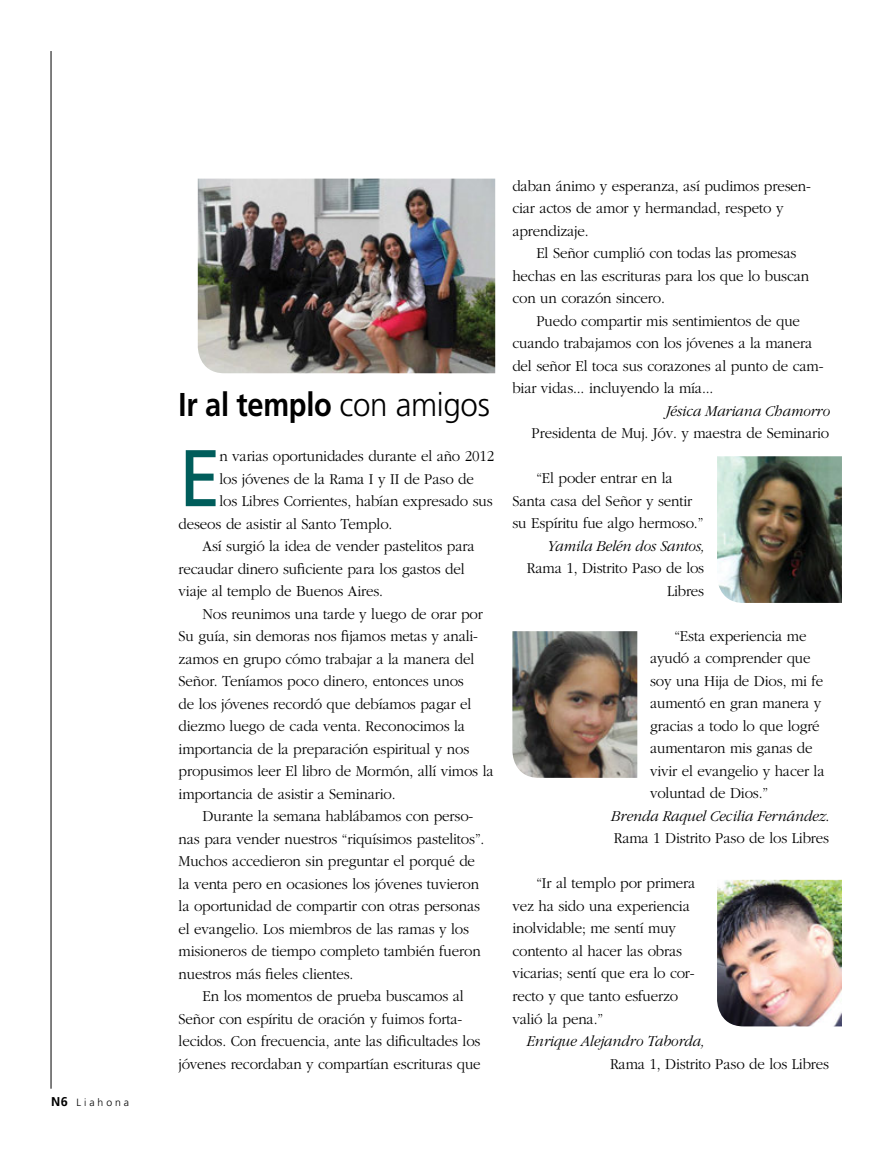
<style>
.page{position:relative;width:893px;height:1161px;background:#fff}
.page>*{position:absolute;margin:0;border:0;box-sizing:border-box;transform-origin:0 0}
.t1{font:80.25px "Frutiger";color:#005d5b;scale:.95 1}
.t2{font:700 33px "Frutiger";letter-spacing:-.01em;color:#000;scale:.88 1}
.t3{font:300 15.75px/22.5px "Garamond";letter-spacing:-.01em;color:#000;scale:.95 1}
.t4{font:italic 300 15.75px "Garamond";letter-spacing:-.01em;color:#000;scale:.95 1}
.t5{font:300 10.5px "Frutiger";letter-spacing:.28em;color:#000}
.s1{font-weight:700;font-size:12.75px}
.s2{font-weight:300}
.s3{font-style:normal}
</style>
<div class="page">
<hr style="left:51px;top:51px;width:1px;height:1038px;background:#000">
<img style="left:198px;top:179px;width:297px;height:194px">
<img style="left:717px;top:456px;width:125px;height:147px">
<img style="left:717px;top:880px;width:125px;height:146px">
<img style="left:512px;top:631px;width:125px;height:147px">
<p class="t5" style="left:51px;top:1096px;width:80px"><span class="s1">N6</span> Liahona</p>
<h2 class="t2" style="left:179px;top:385px;width:355px">Ir al templo <span class="s2">con amigos</span></h2>
<h1 class="t1" style="left:179px;top:431px;width:46px">E</h1>
<p class="t3" style="left:219px;top:445px;width:291px">n varias oportunidades durante el año 2012</p>
<p class="t3" style="left:219px;top:468px;width:269px">los jóvenes de la Rama I y II de Paso de</p>
<p class="t3" style="left:219px;top:490px;width:289px">los Libres Corrientes, habían expresado sus</p>
<p class="t3" style="left:179px;top:513px;width:227px">deseos de asistir al Santo Templo.</p>
<p class="t3" style="left:203px;top:535px;width:288px">Así surgió la idea de vender pastelitos para</p>
<p class="t3" style="left:179px;top:558px;width:303px">recaudar dinero suficiente para los gastos del</p>
<p class="t3" style="left:179px;top:580px;width:217px">viaje al templo de Buenos Aires.</p>
<p class="t3" style="left:203px;top:603px;width:297px">Nos reunimos una tarde y luego de orar por</p>
<p class="t3" style="left:179px;top:625px;width:317px">Su guía, sin demoras nos fijamos metas y anali-</p>
<p class="t3" style="left:179px;top:648px;width:313px">zamos en grupo cómo trabajar a la manera del</p>
<p class="t3" style="left:179px;top:670px;width:302px">Señor. Teníamos poco dinero, entonces unos</p>
<p class="t3" style="left:179px;top:693px;width:310px">de los jóvenes recordó que debíamos pagar el</p>
<p class="t3" style="left:179px;top:715px;width:303px">diezmo luego de cada venta. Reconocimos la</p>
<p class="t3" style="left:179px;top:738px;width:308px">importancia de la preparación espiritual y nos</p>
<p class="t3" style="left:179px;top:760px;width:333px">propusimos leer El libro de Mormón, allí vimos la</p>
<p class="t3" style="left:179px;top:783px;width:230px">importancia de asistir a Seminario.</p>
<p class="t3" style="left:203px;top:805px;width:287px">Durante la semana hablábamos con perso-</p>
<p class="t3" style="left:179px;top:828px;width:323px">nas para vender nuestros “riquísimos pastelitos”.</p>
<p class="t3" style="left:179px;top:850px;width:314px">Muchos accedieron sin preguntar el porqué de</p>
<p class="t3" style="left:179px;top:873px;width:318px">la venta pero en ocasiones los jóvenes tuvieron</p>
<p class="t3" style="left:179px;top:895px;width:319px">la oportunidad de compartir con otras personas</p>
<p class="t3" style="left:179px;top:918px;width:307px">el evangelio. Los miembros de las ramas y los</p>
<p class="t3" style="left:179px;top:940px;width:320px">misioneros de tiempo completo también fueron</p>
<p class="t3" style="left:179px;top:963px;width:186px">nuestros más fieles clientes.</p>
<p class="t3" style="left:203px;top:985px;width:276px">En los momentos de prueba buscamos al</p>
<p class="t3" style="left:179px;top:1008px;width:300px">Señor con espíritu de oración y fuimos forta-</p>
<p class="t3" style="left:179px;top:1030px;width:319px">lecidos. Con frecuencia, ante las dificultades los</p>
<p class="t3" style="left:179px;top:1053px;width:320px">jóvenes recordaban y compartían escrituras que</p>
<p class="t3" style="left:512px;top:175px;width:316px">daban ánimo y esperanza, así pudimos presen&shy;ciar actos de amor y hermandad, respeto y aprendizaje.</p>
<p class="t3" style="left:512px;top:242px;width:314px;text-indent:24px">El Señor cumplió con todas las promesas hechas en las escrituras para los que lo buscan con un corazón sincero.</p>
<p class="t3" style="left:512px;top:310px;width:329px;text-indent:24px">Puedo compartir mis sentimientos de que cuando trabajamos con los jóvenes a la manera del señor El toca sus corazones al punto de cam&shy;biar vidas... incluyendo la mía...</p>
<p class="t4" style="left:665px;top:402px;width:174px">Jésica Mariana Chamorro</p>
<p class="t3" style="left:531px;top:422px;width:315px">Presidenta de Muj. Jóv. y maestra de Seminario</p>
<p class="t3" style="left:512px;top:467px;width:203px;text-indent:24px">“El poder entrar en la<br>Santa casa del Señor y sentir su Espíritu fue algo hermoso.”</p>
<p class="t4" style="left:547px;top:537px;width:167px">Yamila Belén dos Santos,</p>
<p class="t3" style="left:527px;top:557px;width:188px;text-align:right">Rama 1, Distrito Paso de los<br>Libres</p>
<p class="t3" style="left:674px;top:625px;width:141px">“Esta experiencia me</p>
<p class="t3" style="left:650px;top:647px;width:171px">ayudó a comprender que</p>
<p class="t3" style="left:650px;top:670px;width:184px">soy una Hija de Dios, mi fe</p>
<p class="t3" style="left:650px;top:692px;width:182px">aumentó en gran manera y</p>
<p class="t3" style="left:650px;top:715px;width:180px">gracias a todo lo que logré</p>
<p class="t3" style="left:650px;top:737px;width:173px">aumentaron mis ganas de</p>
<p class="t3" style="left:650px;top:760px;width:185px">vivir el evangelio y hacer la</p>
<p class="t3" style="left:650px;top:782px;width:126px">voluntad de Dios.”</p>
<p class="t4" style="left:610px;top:807px;width:232px">Brenda Raquel Cecilia Fernández<span class="s3">.</span></p>
<p class="t3" style="left:614px;top:827px;width:228px">Rama 1 Distrito Paso de los Libres</p>
<p class="t3" style="left:512px;top:872px;width:194px;text-indent:24px">“Ir al templo por primera vez ha sido una experiencia inolvidable; me sentí muy contento al hacer las obras vicarias; sentí que era lo cor&shy;recto y que tanto esfuerzo valió la pena.”</p>
<p class="t4" style="left:526px;top:1032px;width:189px">Enrique Alejandro Taborda,</p>
<p class="t3" style="left:610px;top:1052px;width:232px">Rama 1, Distrito Paso de los Libres</p>
</div>
